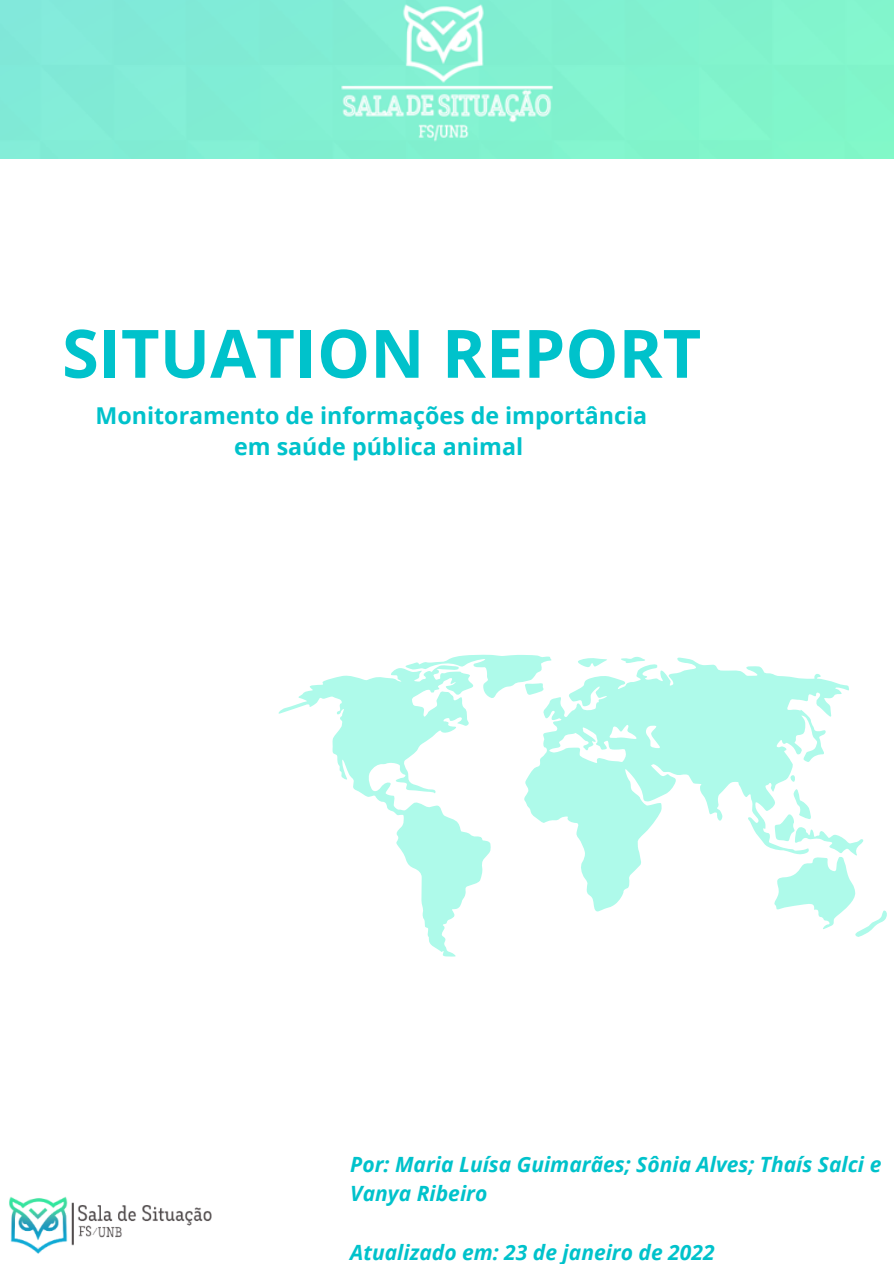
<style>
.page{position:relative;width:894px;height:1264px;background:#fff}
.page>*{position:absolute;margin:0;border:0;box-sizing:border-box;transform-origin:0 0}
.t1{font:700 66.75px "Open Sans";color:#00c2cb}
.t2{font:700 23.25px/31.5px "Open Sans";color:#00c2cb}
.t3{font:italic 700 21px/29.2px "Open Sans";color:#00c2cb}
</style>
<div class="page">
<img style="left:0;top:0;width:893px;height:159px">
<img style="left:9px;top:1196px;width:203px;height:58px">
<svg style="left:524px;top:656px;width:325px;height:256px;fill:#b3faeb"></svg>
<svg style="left:772px;top:774px;width:114px;height:163px"></svg>
<svg style="left:278px;top:668px;width:213px;height:288px"></svg>
<svg style="left:401px;top:654px;width:152px;height:45px"></svg>
<h1 class="t1" style="left:62px;top:306px;width:640px">SITUATION REPORT</h1>
<p class="t2" style="left:234px;top:399px;width:414px;text-indent:-138px">Monitoramento de informações de importância em saúde pública animal</p>
<p class="t3" style="left:350px;top:1149px;width:532px">Por: Maria Luísa Guimarães; Sônia Alves; Thaís Salci e<br>Vanya Ribeiro</p>
<p class="t3" style="left:350px;top:1236px;width:365px">Atualizado em: 23 de janeiro de 2022</p>
</div>
